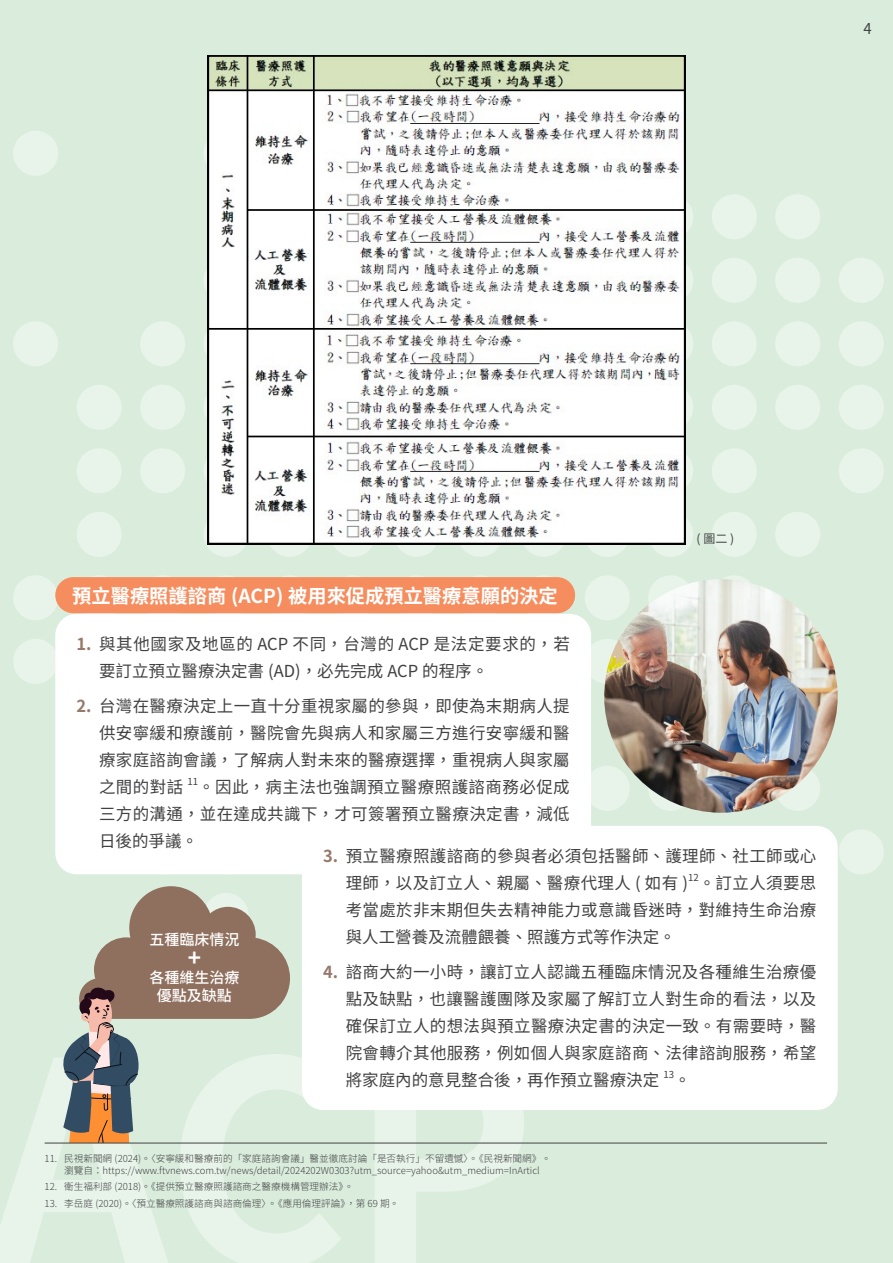
<style>
.page{position:relative;width:893px;height:1263px;background:#daeddd}
.page>*{position:absolute;margin:0;border:0;box-sizing:border-box;transform-origin:0 0}
.t1{font:700 22.5px "Noto Sans HK";color:#fff}
.t2{font:700 19.2px "Noto Sans HK";color:#fff}
.t3{font:16.5px/27px "Noto Sans HK";letter-spacing:.02em;color:#414042;text-align:justify}
.t4{font:16.5px/27px "Noto Sans HK";color:#414042}
.t5{font:500 15px/18.6px "Noto Sans HK";color:#fff;text-align:center}
.t6{font:15px "Noto Sans HK";color:#414042}
.t7{font:12px "Noto Sans HK";color:#414042}
.t8{font:300 9.6px/12px "Noto Sans HK";color:#414042}
.t9{font:9.6px "Noto Sans HK";color:#414042}
.s1{font-weight:700;color:#977969}
</style>
<div class="page">
<div style="left:13px;top:131px;width:45px;height:45px;background:#e8f4ea;border-radius:50%"></div>
<svg style="left:204px;top:131px;width:45px;height:45px"></svg>
<svg style="left:648px;top:194px;width:45px;height:45px"></svg>
<div style="left:712px;top:194px;width:45px;height:45px;background:#e8f4ea;border-radius:50%"></div>
<div style="left:775px;top:194px;width:45px;height:45px;background:#e8f4ea;border-radius:50%"></div>
<svg style="left:204px;top:258px;width:45px;height:45px"></svg>
<svg style="left:648px;top:258px;width:45px;height:45px"></svg>
<div style="left:712px;top:258px;width:45px;height:45px;background:#e8f4ea;border-radius:50%"></div>
<div style="left:775px;top:258px;width:45px;height:45px;background:#e8f4ea;border-radius:50%"></div>
<div style="left:839px;top:258px;width:45px;height:45px;background:#e8f4ea;border-radius:50%"></div>
<div style="left:13px;top:321px;width:45px;height:45px;background:#e8f4ea;border-radius:50%"></div>
<div style="left:140px;top:321px;width:45px;height:45px;background:#e8f4ea;border-radius:50%"></div>
<svg style="left:204px;top:321px;width:45px;height:45px"></svg>
<svg style="left:648px;top:321px;width:45px;height:45px"></svg>
<div style="left:712px;top:321px;width:45px;height:45px;background:#e8f4ea;border-radius:50%"></div>
<div style="left:775px;top:321px;width:45px;height:45px;background:#e8f4ea;border-radius:50%"></div>
<div style="left:839px;top:321px;width:45px;height:45px;background:#e8f4ea;border-radius:50%"></div>
<div style="left:77px;top:385px;width:45px;height:45px;background:#e8f4ea;border-radius:50%"></div>
<div style="left:140px;top:385px;width:45px;height:45px;background:#e8f4ea;border-radius:50%"></div>
<svg style="left:204px;top:385px;width:45px;height:45px"></svg>
<svg style="left:648px;top:385px;width:45px;height:45px"></svg>
<div style="left:712px;top:385px;width:45px;height:45px;background:#e8f4ea;border-radius:50%"></div>
<div style="left:775px;top:385px;width:45px;height:45px;background:#e8f4ea;border-radius:50%"></div>
<div style="left:839px;top:385px;width:45px;height:45px;background:#e8f4ea;border-radius:50%"></div>
<div style="left:77px;top:448px;width:45px;height:45px;background:#e8f4ea;border-radius:50%"></div>
<div style="left:140px;top:448px;width:45px;height:45px;background:#e8f4ea;border-radius:50%"></div>
<svg style="left:204px;top:448px;width:45px;height:45px"></svg>
<svg style="left:648px;top:448px;width:45px;height:45px"></svg>
<div style="left:712px;top:448px;width:45px;height:45px;background:#e8f4ea;border-radius:50%"></div>
<div style="left:839px;top:448px;width:45px;height:45px;background:#e8f4ea;border-radius:50%"></div>
<div style="left:77px;top:512px;width:45px;height:45px;background:#e8f4ea;border-radius:50%"></div>
<svg style="left:204px;top:512px;width:45px;height:45px"></svg>
<svg style="left:267px;top:512px;width:45px;height:45px"></svg>
<svg style="left:331px;top:512px;width:45px;height:45px"></svg>
<svg style="left:394px;top:512px;width:45px;height:45px"></svg>
<svg style="left:458px;top:512px;width:45px;height:45px"></svg>
<svg style="left:521px;top:512px;width:45px;height:45px"></svg>
<svg style="left:585px;top:512px;width:45px;height:45px"></svg>
<svg style="left:648px;top:512px;width:45px;height:45px"></svg>
<div style="left:712px;top:512px;width:45px;height:45px;background:#e8f4ea;border-radius:50%"></div>
<div style="left:775px;top:512px;width:45px;height:45px;background:#e8f4ea;border-radius:50%"></div>
<div style="left:13px;top:575px;width:45px;height:45px;background:#e8f4ea;border-radius:50%"></div>
<svg style="left:77px;top:575px;width:45px;height:45px"></svg>
<svg style="left:140px;top:575px;width:45px;height:45px"></svg>
<svg style="left:204px;top:575px;width:45px;height:45px"></svg>
<svg style="left:267px;top:575px;width:45px;height:45px"></svg>
<svg style="left:331px;top:575px;width:45px;height:45px"></svg>
<svg style="left:394px;top:575px;width:45px;height:45px"></svg>
<svg style="left:458px;top:575px;width:45px;height:45px"></svg>
<svg style="left:521px;top:575px;width:45px;height:45px"></svg>
<div style="left:585px;top:575px;width:45px;height:45px;background:#e8f4ea;border-radius:50%"></div>
<div style="left:648px;top:575px;width:45px;height:45px;background:#e8f4ea;border-radius:50%"></div>
<div style="left:712px;top:575px;width:45px;height:45px;background:#e8f4ea;border-radius:50%"></div>
<div style="left:13px;top:639px;width:45px;height:45px;background:#e8f4ea;border-radius:50%"></div>
<div style="left:585px;top:639px;width:45px;height:45px;background:#e8f4ea;border-radius:50%"></div>
<div style="left:585px;top:766px;width:45px;height:45px;background:#e8f4ea;border-radius:50%"></div>
<div style="left:648px;top:766px;width:45px;height:45px;background:#e8f4ea;border-radius:50%"></div>
<div style="left:775px;top:766px;width:45px;height:45px;background:#e8f4ea;border-radius:50%"></div>
<div style="left:839px;top:829px;width:45px;height:45px;background:#e8f4ea;border-radius:50%"></div>
<svg style="left:0;top:1055px;width:524px;height:208px"></svg>
<img style="left:211px;top:58px;width:471px;height:483px">
<div style="left:208px;top:55px;width:477px;height:489px;border:2px solid #000"></div>
<img style="left:604px;top:579px;width:234px;height:234px;border-radius:117px">
<div style="left:55px;top:577px;width:520px;height:36px;background:#f68d5e;border-radius:18px"></div>
<div style="left:55px;top:614px;width:536px;height:260px;background:#fff;border-radius:21px"></div>
<div style="left:302px;top:826px;width:536px;height:284px;background:#fff;border-radius:21px"></div>
<svg style="left:58px;top:886px;width:232px;height:257px"></svg>
<hr style="left:45px;top:1143px;width:782px;height:1px;background:#414042">
<p class="t6" style="left:863px;top:21px;width:10px">4</p>
<p class="t7" style="left:696px;top:532px;width:39px">(圖二)</p>
<p class="t2" style="left:72px;top:585px;width:487px">預立醫療照護諮商 (ACP) 被用來促成預立醫療意願的決定</p>
<p class="t4" style="left:99px;top:630px;width:472px;text-indent:-23px"><span class="s1">1.</span> 與其他國家及地區的 ACP 不同，台灣的 ACP 是法定要求的，若要訂立預立醫療決定書 (AD)，必先完成 ACP 的程序。</p>
<p class="t3" style="left:99px;top:693px;width:472px;text-indent:-23px"><span class="s1">2.</span> 台灣在醫療決定上一直十分重視家屬的參與，即使為末期病人提供安寧緩和療護前，醫院會先與病人和家屬三方進行安寧緩和醫療家庭諮詢會議，了解病人對未來的醫療選擇，重視病人與家屬之間的對話</p>
<p class="t9" style="left:187px;top:776px;width:12px">11</p>
<p class="t3" style="left:99px;top:774px;width:472px;text-indent:99px">。因此，病主法也強調預立醫療照護諮商務必促成三方的溝通，並在達成共識下，才可簽署預立醫療決定書，減低日後的爭議。</p>
<p class="t3" style="left:346px;top:842px;width:472px;text-indent:-23px"><span class="s1">3.</span> 預立醫療照護諮商的參與者必須包括醫師、護理師、社工師或心理師，以及訂立人、親屬、醫療代理人 ( 如有 )</p>
<p class="t9" style="left:688px;top:871px;width:12px">12</p>
<p class="t3" style="left:346px;top:869px;width:472px;text-indent:353px">。訂立人須要思考當處於非末期但失去精神能力或意識昏迷時，對維持生命治療與人工營養及流體餵養、照護方式等作決定。</p>
<p class="t3" style="left:346px;top:959px;width:472px;text-indent:-23px"><span class="s1">4.</span> 諮商大約一小時，讓訂立人認識五種臨床情況及各種維生治療優點及缺點，也讓醫護團隊及家屬了解訂立人對生命的看法，以及確保訂立人的想法與預立醫療決定書的決定一致。有需要時，醫院會轉介其他服務，例如個人與家庭諮商、法律諮詢服務，希望將家庭內的意見整合後，再作預立醫療決定</p>
<p class="t5" style="left:149px;top:931px;width:91px">五種臨床情況</p>
<h1 class="t1" style="left:188px;top:945px;width:15px">+</h1>
<p class="t5" style="left:149px;top:968px;width:91px">各種維生治療優點及缺點</p>
<p class="t9" style="left:663px;top:1069px;width:12px">13</p>
<p class="t3" style="left:674px;top:1067px;width:18px">。</p>
<p class="t8" style="left:64px;top:1153px;width:488px;text-indent:-19px">11. 民視新聞網 (2024)。〈安寧緩和醫療前的「家庭諮詢會議」醫並徹底討論「是否執行」不留遺憾〉。《民視新聞網》。瀏覽自：https://www.ftvnews.com.tw/news/detail/2024202W0303?utm_source=yahoo&amp;utm_medium=InArticl</p>
<p class="t8" style="left:45px;top:1181px;width:311px">12. 衛生福利部 (2018)。《提供預立醫療照護諮商之醫療機構管理辦法》。</p>
<p class="t8" style="left:45px;top:1197px;width:356px">13. 李岳庭 (2020)。〈預立醫療照護諮商與諮商倫理〉。《應用倫理評論》，第 69 期。</p>
</div>
